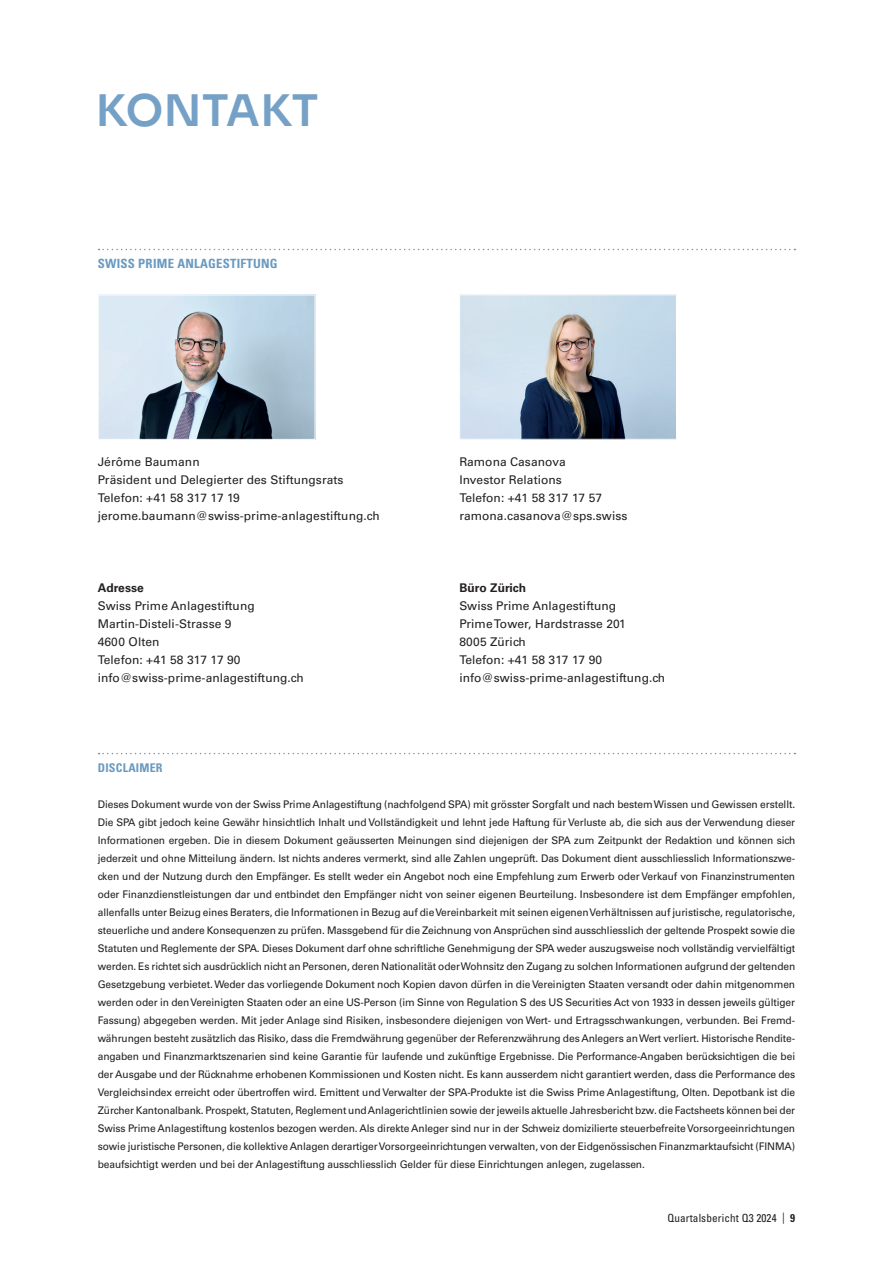
<style>
.page{position:relative;width:893px;height:1263px;background:#fff}
.page>*{position:absolute;margin:0;border:0;box-sizing:border-box;transform-origin:0 0}
.t1{font:600 43.5px "Sora";letter-spacing:.005em;color:#76a1c6}
.t2{font:700 condensed 12.75px "Univers LT Std";letter-spacing:.02em;color:#6a9ac1}
.t3{font:12px "Univers LT Std";letter-spacing:.005em;color:#231f20}
.t4{font:700 12px "Univers LT Std";letter-spacing:.01em;color:#231f20}
.t5{font:700 condensed 12px "Univers LT Std";letter-spacing:.02em;color:#6a9ac1}
.t6{font:condensed 11.25px "Univers LT Std";letter-spacing:.01em;color:#231f20}
.t7{font:10.5px/18px "Univers LT Std";letter-spacing:-.01em;color:#231f20;text-align:justify}
.s1{font-weight:700}
</style>
<div class="page">
<svg style="left:99px;top:249px;width:696px;height:1px"></svg>
<svg style="left:99px;top:753px;width:696px;height:1px"></svg>
<img style="left:100px;top:297px;width:213px;height:141px">
<div style="left:98px;top:295px;width:217px;height:145px;border:1px solid #fff"></div>
<img style="left:461px;top:296px;width:214px;height:142px">
<div style="left:459px;top:294px;width:218px;height:146px;border:1px solid #fff"></div>
<h1 class="t1" style="left:96px;top:75px;width:224px">KONTAKT</h1>
<p class="t2" style="left:98px;top:256px;width:181px">SWISS PRIME ANLAGESTIFTUNG</p>
<p class="t3" style="left:98px;top:455px;width:103px">Jérôme Baumann</p>
<p class="t3" style="left:459px;top:455px;width:108px">Ramona Casanova</p>
<p class="t3" style="left:98px;top:473px;width:247px">Präsident und Delegierter des Stiftungsrats</p>
<p class="t3" style="left:459px;top:473px;width:104px">Investor Relations</p>
<p class="t3" style="left:98px;top:491px;width:144px">Telefon: +41 58 317 17 19</p>
<p class="t3" style="left:459px;top:491px;width:144px">Telefon: +41 58 317 17 57</p>
<p class="t3" style="left:98px;top:509px;width:283px">jerome.baumann@swiss-prime-anlagestiftung.ch</p>
<p class="t3" style="left:459px;top:509px;width:170px">ramona.casanova@sps.swiss</p>
<p class="t4" style="left:98px;top:581px;width:48px">Adresse</p>
<p class="t4" style="left:459px;top:581px;width:68px">Büro Zürich</p>
<p class="t3" style="left:98px;top:599px;width:158px">Swiss Prime Anlagestiftung</p>
<p class="t3" style="left:459px;top:599px;width:158px">Swiss Prime Anlagestiftung</p>
<p class="t3" style="left:98px;top:617px;width:135px">Martin-Disteli-Strasse 9</p>
<p class="t3" style="left:459px;top:617px;width:168px">Prime Tower, Hardstrasse 201</p>
<p class="t3" style="left:98px;top:635px;width:63px">4600 Olten</p>
<p class="t3" style="left:459px;top:635px;width:68px">8005 Zürich</p>
<p class="t3" style="left:98px;top:653px;width:144px">Telefon: +41 58 317 17 90</p>
<p class="t3" style="left:459px;top:653px;width:144px">Telefon: +41 58 317 17 90</p>
<p class="t3" style="left:98px;top:671px;width:207px">info@swiss-prime-anlagestiftung.ch</p>
<p class="t3" style="left:459px;top:671px;width:207px">info@swiss-prime-anlagestiftung.ch</p>
<p class="t5" style="left:98px;top:761px;width:66px">DISCLAIMER</p>
<p class="t7" style="left:98px;top:796px;width:699px">Dieses Dokument wurde von der Swiss Prime Anlagestiftung (nachfolgend SPA) mit grösster Sorgfalt und nach bestem Wissen und Gewissen erstellt.<br>Die SPA gibt jedoch keine Gewähr hinsichtlich Inhalt und Vollständigkeit und lehnt jede Haftung für Verluste ab, die sich aus der Verwendung dieser Informationen ergeben. Die in diesem Dokument geäusserten Meinungen sind diejenigen der SPA zum Zeitpunkt der Redaktion und können sich jederzeit und ohne Mitteilung ändern. Ist nichts anderes vermerkt, sind alle Zahlen ungeprüft. Das Dokument dient ausschliesslich Informationszwe&shy;cken und der Nutzung durch den Empfänger. Es stellt weder ein Angebot noch eine Empfehlung zum Erwerb oder Verkauf von Finanzinstrumenten oder Finanzdienstleistungen dar und entbindet den Empfänger nicht von seiner eigenen Beurteilung. Insbesondere ist dem Empfänger empfohlen, allenfalls unter Beizug eines Beraters, die Informationen in Bezug auf die Vereinbarkeit mit seinen eigenen Verhältnissen auf juristische, regulatorische, steuerliche und andere Konsequenzen zu prüfen. Massgebend für die Zeichnung von Ansprüchen sind ausschliesslich der geltende Prospekt sowie die Statuten und Reglemente der SPA. Dieses Dokument darf ohne schriftliche Genehmigung der SPA weder auszugsweise noch vollständig vervielfältigt werden. Es richtet sich ausdrücklich nicht an Personen, deren Nationalität oder Wohnsitz den Zugang zu solchen Informationen aufgrund der geltenden Gesetzgebung verbietet. Weder das vorliegende Dokument noch Kopien davon dürfen in die Vereinigten Staaten versandt oder dahin mitgenommen werden oder in den Vereinigten Staaten oder an eine US-Person (im Sinne von Regulation S des US Securities Act von 1933 in dessen jeweils gültiger Fassung) abgegeben werden. Mit jeder Anlage sind Risiken, insbesondere diejenigen von Wert- und Ertragsschwankungen, verbunden. Bei Fremd&shy;währungen besteht zusätzlich das Risiko, dass die Fremdwährung gegenüber der Referenzwährung des Anlegers an Wert verliert. Historische Rendite&shy;angaben und Finanzmarktszenarien sind keine Garantie für laufende und zukünftige Ergebnisse. Die Performance-Angaben berücksichtigen die bei der Ausgabe und der Rücknahme erhobenen Kommissionen und Kosten nicht. Es kann ausserdem nicht garantiert werden, dass die Performance des Vergleichsindex erreicht oder übertroffen wird. Emittent und Verwalter der SPA-Produkte ist die Swiss Prime Anlagestiftung, Olten. Depotbank ist die Zürcher Kantonalbank. Prospekt, Statuten, Reglement und Anlagerichtlinien sowie der jeweils aktuelle Jahresbericht bzw. die Factsheets können bei der Swiss Prime Anlagestiftung kostenlos bezogen werden. Als direkte Anleger sind nur in der Schweiz domizilierte steuerbefreite Vorsorgeeinrichtungen sowie juristische Personen, die kollektive Anlagen derartiger Vorsorgeeinrichtungen verwalten, von der Eidgenössischen Finanzmarktaufsicht (FINMA) beaufsichtigt werden und bei der Anlagestiftung ausschliesslich Gelder für diese Einrichtungen anlegen, zugelassen.</p>
<p class="t6" style="left:667px;top:1211px;width:129px">Quartalsbericht Q3 2024 | <span class="s1">9</span></p>
</div>
